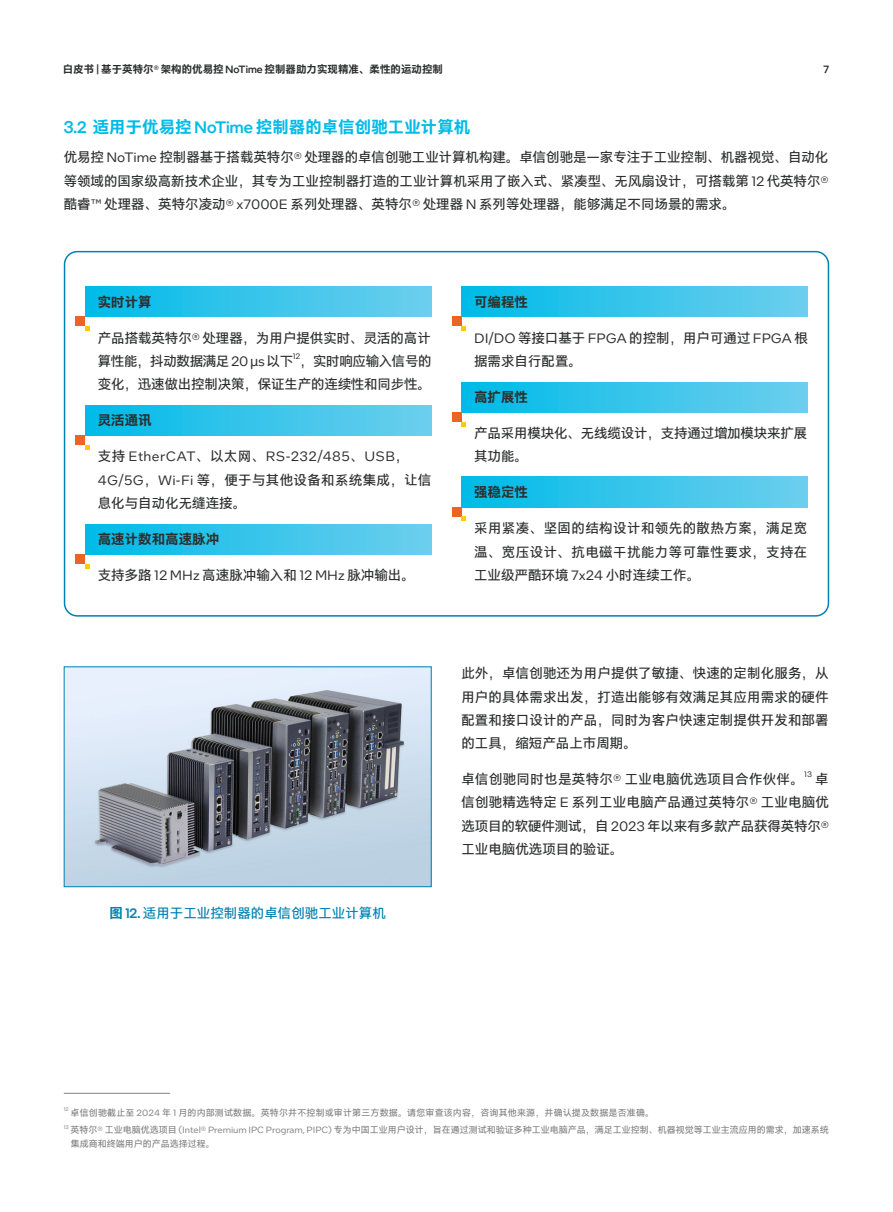
<style>
.page{position:relative;width:893px;height:1212px;background:#fff}
.page>*{position:absolute;margin:0;border:0;box-sizing:border-box;transform-origin:0 0}
.二级标题{font:700 16.5px "Intel Clear Hans";color:#00bbe8}
.正文{font:13.5px/23.2px "Intel Clear Hans";color:#2d2f2e;text-align:justify}
.正文-2{font:13.5px/23.2px "Intel Clear Hans";letter-spacing:.025em;color:#2d2f2e}
.正文-3{font:700 13.5px "Intel Clear Hans";color:#2d2f2e}
.正文-4{font:13.5px "Intel Clear Hans";color:#0081b3}
.t1{font:700 10.5px "Intel Clear Hans";color:#2d2f2e}
.t2{font:500 10.5px "Intel One Display";color:#2d2f2e}
.正文-5{font:9px/13.5px "Intel Clear Hans";color:#838382}
.正文-6{font:7.8px "Intel One Text";color:#2d2f2e}
.正文-7{font:5.25px "Intel One Text";color:#838382}
.s1{font-family:"Intel One Display";font-weight:500}
.s2{font-family:"Intel One Text"}
.s3{font-weight:700}
</style>
<div class="page">
<div style="left:64px;top:251px;width:765px;height:366px;border:2px solid #0081b3;border-radius:13px"></div>
<div style="left:85px;top:286px;width:347px;height:31px;background:linear-gradient(to right,#00bbe8,#6fceed)"></div>
<div style="left:76px;top:317px;width:9px;height:9px;background:#ec6423"></div>
<svg style="left:85px;top:326px;width:5px;height:5px"></svg>
<div style="left:461px;top:286px;width:347px;height:31px;background:linear-gradient(to right,#00bbe8,#6fceed)"></div>
<div style="left:452px;top:317px;width:9px;height:9px;background:#ec6423"></div>
<svg style="left:461px;top:326px;width:5px;height:5px"></svg>
<div style="left:461px;top:382px;width:347px;height:30px;background:linear-gradient(to right,#00bbe8,#6fceed)"></div>
<div style="left:452px;top:412px;width:9px;height:10px;background:#ec6423"></div>
<svg style="left:461px;top:422px;width:5px;height:4px"></svg>
<div style="left:461px;top:477px;width:347px;height:30px;background:linear-gradient(to right,#00bbe8,#6fceed)"></div>
<div style="left:452px;top:507px;width:9px;height:9px;background:#ec6423"></div>
<svg style="left:461px;top:516px;width:5px;height:5px"></svg>
<div style="left:85px;top:405px;width:347px;height:30px;background:linear-gradient(to right,#00bbe8,#6fceed)"></div>
<div style="left:76px;top:435px;width:9px;height:10px;background:#ec6423"></div>
<svg style="left:85px;top:445px;width:5px;height:4px"></svg>
<div style="left:85px;top:524px;width:347px;height:30px;background:linear-gradient(to right,#00bbe8,#6fceed)"></div>
<div style="left:76px;top:554px;width:9px;height:10px;background:#ec6423"></div>
<svg style="left:85px;top:564px;width:5px;height:4px"></svg>
<hr style="left:64px;top:1093px;width:106px;height:1px;background:#838382">
<img style="left:66px;top:668px;width:364px;height:217px">
<div style="left:64px;top:666px;width:368px;height:221px;border:1px solid #0081b3"></div>
<p class="t1" style="left:63px;top:63px;width:382px">白皮书 <span class="s1">|</span> 基于英特尔<span class="s1">®</span> 架构的优易控 <span class="s1">NoTime</span> 控制器助力实现精准、柔性的运动控制</p>
<p class="t2" style="left:824px;top:63px;width:7px">7</p>
<p class="二级标题" style="left:64px;top:117px;width:408px"><span class="s1">3.2</span> 适用于优易控 <span class="s1">NoTime</span> 控制器的卓信创驰工业计算机</p>
<p class="正文" style="left:64px;top:146px;width:766px">优易控 <span class="s2">NoTime</span> 控制器基于搭载英特尔<span class="s2">®</span> 处理器的卓信创驰工业计算机构建。卓信创驰是一家专注于工业控制、机器视觉、自动化等领域的国家级高新技术企业，其专为工业控制器打造的工业计算机采用了嵌入式、紧凑型、无风扇设计，可搭载第 <span class="s2">12</span> 代英特尔<span class="s2">®</span>酷睿<span class="s2">™</span> 处理器、英特尔凌动<span class="s2">® x7000E</span> 系列处理器、英特尔<span class="s2">®</span> 处理器 <span class="s2">N</span> 系列等处理器，能够满足不同场景的需求。</p>
<p class="正文-3" style="left:98px;top:294px;width:55px">实时计算</p>
<p class="正文" style="left:98px;top:326px;width:335px">产品搭载英特尔<span class="s2">®</span> 处理器，为用户提供实时、灵活的高计算性能，抖动数据满足 <span class="s2">20</span> μ<span class="s2">s</span> 以下</p>
<p class="正文-6" style="left:293px;top:351px;width:9px">12</p>
<p class="正文" style="left:98px;top:350px;width:335px;text-align:right">，实时响应输入信号的<br>变化，迅速做出控制决策，保证生产的连续性和同步性。</p>
<p class="正文-3" style="left:98px;top:412px;width:55px">灵活通讯</p>
<p class="正文-2" style="left:98px;top:445px;width:335px">支持 <span class="s2">EtherCAT</span>、以太网、<span class="s2">RS-232/485</span>、<span class="s2">USB</span>，<br><span class="s2">4G/5G</span>，<span class="s2">Wi-Fi</span> 等，便于与其他设备和系统集成，让信息化与自动化无缝连接。</p>
<p class="正文-3" style="left:98px;top:531px;width:123px">高速计数和高速脉冲</p>
<p class="正文" style="left:98px;top:563px;width:319px">支持多路 <span class="s2">12 MHz</span> 高速脉冲输入和 <span class="s2">12 MHz</span> 脉冲输出。</p>
<p class="正文-3" style="left:474px;top:294px;width:55px">可编程性</p>
<p class="正文" style="left:474px;top:326px;width:335px"><span class="s2">DI/DO</span> 等接口基于 <span class="s2">FPGA</span> 的控制，用户可通过 <span class="s2">FPGA</span> 根据需求自行配置。</p>
<p class="正文-3" style="left:474px;top:389px;width:55px">高扩展性</p>
<p class="正文" style="left:474px;top:422px;width:335px">产品采用模块化、无线缆设计，支持通过增加模块来扩展其功能。</p>
<p class="正文-3" style="left:474px;top:484px;width:55px">强稳定性</p>
<p class="正文" style="left:474px;top:517px;width:335px">采用紧凑、坚固的结构设计和领先的散热方案，满足宽温、宽压设计、抗电磁干扰能力等可靠性要求，支持在工业级严酷环境 <span class="s2">7x24</span> 小时连续工作。</p>
<p class="正文-4" style="left:109px;top:905px;width:278px"><span class="s3">图</span> <span class="s1">12.</span> 适用于工业控制器的卓信创驰工业计算机</p>
<p class="正文" style="left:461px;top:662px;width:369px">此外，卓信创驰还为用户提供了敏捷、快速的定制化服务，从用户的具体需求出发，打造出能够有效满足其应用需求的硬件配置和接口设计的产品，同时为客户快速定制提供开发和部署的工具，缩短产品上市周期。</p>
<p class="正文-2" style="left:461px;top:768px;width:344px">卓信创驰同时也是英特尔<span class="s2">®</span> 工业电脑优选项目合作伙伴。</p>
<p class="正文-6" style="left:804px;top:769px;width:9px">13</p>
<p class="正文" style="left:461px;top:768px;width:369px;text-indent:354px">卓信创驰精选特定 <span class="s2">E</span> 系列工业电脑产品通过英特尔<span class="s2">®</span> 工业电脑优选项目的软硬件测试，自 <span class="s2">2023</span> 年以来有多款产品获得英特尔<span class="s2">®</span>工业电脑优选项目的验证。</p>
<p class="正文-7" style="left:64px;top:1106px;width:7px">12</p>
<p class="正文-5" style="left:71px;top:1105px;width:585px">卓信创驰截止至 <span class="s2">2024</span> 年 <span class="s2">1</span> 月的内部测试数据。英特尔并不控制或审计第三方数据。请您审查该内容，咨询其他来源，并确认提及数据是否准确。</p>
<p class="正文-7" style="left:64px;top:1123px;width:7px">13</p>
<p class="正文-5" style="left:71px;top:1123px;width:760px">英特尔<span class="s2">®</span> 工业电脑优选项目 <span class="s2">(Intel® Premium IPC Program, PIPC)</span> 专为中国工业用户设计，旨在通过测试和验证多种工业电脑产品，满足工业控制、机器视觉等工业主流应用的需求，加速系统集成商和终端用户的产品选择过程。</p>
</div>
